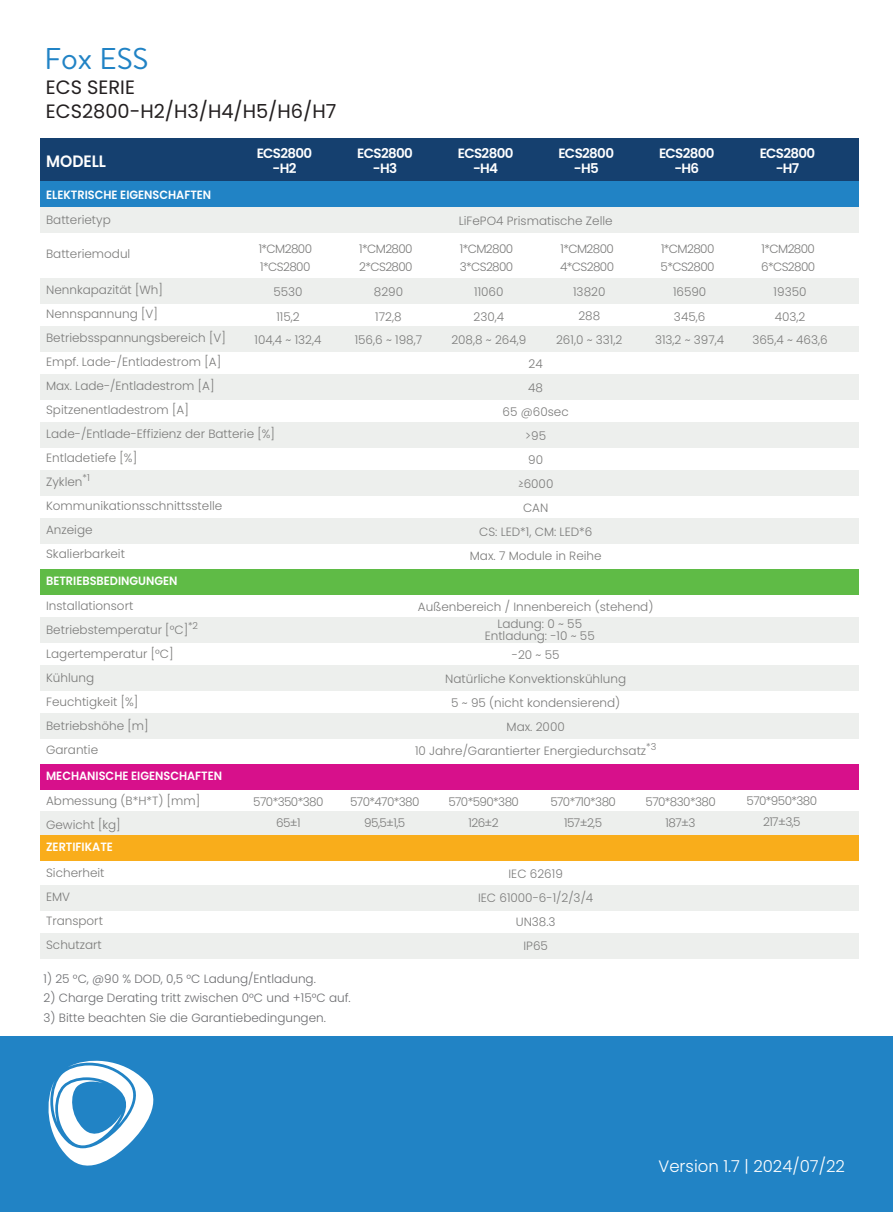
<style>
.page{position:relative;width:893px;height:1212px;background:#fff}
.page>*{position:absolute;margin:0;border:0;box-sizing:border-box;transform-origin:0 0}
.t1{font:30px "Brandon Text";color:#2183c5}
.t2{font:19.35px "Poppins";color:#231f20}
.t3{font:300 16.5px "Poppins";color:#fff}
.t4{font:600 16.5px "Poppins";color:#fff;scale:.94 1}
.t5{font:600 13.5px/15px "Poppins";letter-spacing:-.05em;color:#fff;text-align:center}
.t6{font:300 12px/24px "Poppins";color:#7b7b7a}
.t7{font:300 12px/18.3px "Poppins";letter-spacing:-.05em;color:#7b7b7a}
.t8{font:300 12px "Poppins";color:#6c6d70}
.t9{font:600 12px "Poppins";color:#fff;scale:.94 1}
.t10{font:300 9.6px "Poppins";color:#7b7b7a}
</style>
<div class="page">
<div style="left:40px;top:138px;width:818px;height:44px;background:#15406f"></div>
<div style="left:40px;top:208px;width:818px;height:25px;background:#edefed"></div>
<div style="left:40px;top:182px;width:818px;height:25px;background:#2183c5"></div>
<div style="left:40px;top:569px;width:818px;height:26px;background:#5fbb46"></div>
<div style="left:40px;top:279px;width:818px;height:25px;background:#edefed"></div>
<div style="left:40px;top:327px;width:818px;height:25px;background:#edefed"></div>
<div style="left:40px;top:375px;width:818px;height:25px;background:#edefed"></div>
<div style="left:40px;top:423px;width:818px;height:25px;background:#edefed"></div>
<div style="left:40px;top:471px;width:818px;height:25px;background:#edefed"></div>
<div style="left:40px;top:519px;width:818px;height:25px;background:#edefed"></div>
<div style="left:40px;top:617px;width:818px;height:26px;background:#edefed"></div>
<div style="left:40px;top:665px;width:818px;height:26px;background:#edefed"></div>
<div style="left:40px;top:713px;width:818px;height:26px;background:#edefed"></div>
<div style="left:40px;top:812px;width:818px;height:25px;background:#edefed"></div>
<div style="left:40px;top:885px;width:818px;height:25px;background:#edefed"></div>
<div style="left:40px;top:933px;width:818px;height:25px;background:#edefed"></div>
<div style="left:40px;top:764px;width:818px;height:25px;background:#d7108b"></div>
<div style="left:40px;top:835px;width:818px;height:26px;background:#f9ad1b"></div>
<div style="left:0;top:1036px;width:893px;height:176px;background:#2183c5"></div>
<svg style="left:48px;top:1060px;width:106px;height:106px"></svg>
<h1 class="t1" style="left:44px;top:38px;width:106px">Fox ESS</h1>
<h2 class="t2" style="left:46px;top:76px;width:91px">ECS SERIE</h2>
<h2 class="t2" style="left:46px;top:100px;width:292px">ECS2800-H2/H3/H4/H5/H6/H7</h2>
<h3 class="t4" style="left:46px;top:151px;width:65px">MODELL</h3>
<p class="t5" style="left:257px;top:146px;width:57px">ECS2800 -H2</p>
<p class="t5" style="left:357px;top:146px;width:57px">ECS2800 -H3</p>
<p class="t5" style="left:458px;top:146px;width:57px">ECS2800 -H4</p>
<p class="t5" style="left:558px;top:146px;width:57px">ECS2800 -H5</p>
<p class="t5" style="left:659px;top:146px;width:57px">ECS2800 -H6</p>
<p class="t9" style="left:46px;top:188px;width:177px">ELEKTRISCHE EIGENSCHAFTEN</p>
<p class="t6" style="left:46px;top:208px;width:66px">Batterietyp</p>
<p class="t6" style="left:46px;top:242px;width:86px">Batteriemodul</p>
<p class="t6" style="left:46px;top:278px;width:230px">Nennkapazität [Wh]<br>Nennspannung [V]<br>Betriebsspannungsbereich [V]<br>Empf. Lade-/Entladestrom [A]<br>Max. Lade-/Entladestrom [A]<br>Spitzenentladestrom [A]<br>Lade-/Entlade-Effizienz der Batterie [%]<br>Entladetiefe [%]<br>Zyklen</p>
<p class="t6" style="left:459px;top:209px;width:155px">LiFePO4 Prismatische Zelle</p>
<p class="t7" style="left:259px;top:240px;width:55px">1*CM2800<br>1*CS2800</p>
<p class="t7" style="left:359px;top:240px;width:55px">1*CM2800<br>2*CS2800</p>
<p class="t7" style="left:460px;top:240px;width:55px">1*CM2800<br>3*CS2800</p>
<p class="t7" style="left:560px;top:240px;width:56px">1*CM2800<br>4*CS2800</p>
<p class="t7" style="left:661px;top:240px;width:56px">1*CM2800<br>5*CS2800</p>
<p class="t6" style="left:273px;top:280px;width:31px">5530</p>
<p class="t6" style="left:374px;top:280px;width:31px">8290</p>
<p class="t6" style="left:474px;top:280px;width:31px">11060</p>
<p class="t6" style="left:573px;top:280px;width:34px">13820</p>
<p class="t6" style="left:673px;top:280px;width:35px">16590</p>
<p class="t6" style="left:276px;top:305px;width:25px">115,2</p>
<p class="t6" style="left:375px;top:305px;width:28px">172,8</p>
<p class="t6" style="left:473px;top:305px;width:32px">230,4</p>
<p class="t6" style="left:578px;top:304px;width:23px">288</p>
<p class="t6" style="left:674px;top:305px;width:33px">345,6</p>
<p class="t6" style="left:255px;top:327px;width:68px">104,4 ~ 132,4</p>
<p class="t6" style="left:355px;top:327px;width:69px">156,6 ~ 198,7</p>
<p class="t6" style="left:451px;top:327px;width:77px">208,8 ~ 264,9</p>
<p class="t6" style="left:556px;top:327px;width:68px">261,0 ~ 331,2</p>
<p class="t6" style="left:655px;top:327px;width:71px">313,2 ~ 397,4</p>
<p class="t6" style="left:470px;top:352px;width:133px;text-align:center">24<br>48<br>65 @60sec<br>&gt;95<br>90<br>≥6000<br>CAN<br>CS: LED*1, CM: LED*6<br>Max. 7 Module in Reihe</p>
<p class="t10" style="left:83px;top:472px;width:9px">*1</p>
<p class="t6" style="left:46px;top:494px;width:178px">Kommunikationsschnittsstelle<br>Anzeige<br>Skalierbarkeit</p>
<p class="t9" style="left:46px;top:573px;width:141px">BETRIEBSBEDINGUNGEN</p>
<p class="t6" style="left:46px;top:594px;width:143px">Installationsort<br>Betriebstemperatur [°C]</p>
<p class="t10" style="left:188px;top:620px;width:12px">*2</p>
<p class="t6" style="left:46px;top:642px;width:129px">Lagertemperatur [°C]<br>Kühlung<br>Feuchtigkeit [%]<br>Betriebshöhe [m]<br>Garantie</p>
<p class="t9" style="left:46px;top:768px;width:189px">MECHANISCHE EIGENSCHAFTEN</p>
<p class="t6" style="left:46px;top:789px;width:155px">Abmessung (B*H*T) [mm]<br>Gewicht [kg]</p>
<p class="t6" style="left:46px;top:861px;width:60px">Sicherheit<br>EMV<br>Transport<br>Schutzart</p>
<p class="t9" style="left:46px;top:840px;width:73px">ZERTIFIKATE</p>
<p class="t6" style="left:418px;top:595px;width:237px">Außenbereich / Innenbereich (stehend)</p>
<p class="t6" style="left:512px;top:643px;width:49px">-20 ~ 55</p>
<p class="t6" style="left:445px;top:667px;width:183px">Natürliche Konvektionskühlung</p>
<p class="t6" style="left:451px;top:691px;width:171px">5 ~ 95 (nicht kondensierend)</p>
<p class="t6" style="left:507px;top:715px;width:60px">Max. 2000</p>
<p class="t6" style="left:415px;top:739px;width:233px">10 Jahre/Garantierter Energiedurchsatz</p>
<p class="t10" style="left:646px;top:741px;width:12px">*3</p>
<p class="t6" style="left:485px;top:618px;width:112px;line-height:12px;text-align:center">Ladung: 0 ~ 55<br>Entladung: -10 ~ 55</p>
<p class="t7" style="left:253px;top:792px;width:72px">570*350*380</p>
<p class="t7" style="left:350px;top:792px;width:71px">570*470*380</p>
<p class="t7" style="left:448px;top:792px;width:72px">570*590*380</p>
<p class="t7" style="left:550px;top:792px;width:67px">570*710*380</p>
<p class="t7" style="left:645px;top:792px;width:72px">570*830*380</p>
<p class="t6" style="left:276px;top:811px;width:26px">65±1</p>
<p class="t6" style="left:364px;top:811px;width:43px">95,5±1,5</p>
<p class="t6" style="left:468px;top:811px;width:32px">126±2</p>
<p class="t6" style="left:564px;top:811px;width:39px">157±2,5</p>
<p class="t6" style="left:666px;top:811px;width:31px">187±3</p>
<p class="t6" style="left:478px;top:861px;width:117px;text-align:center">IEC 62619<br>IEC 61000-6-1/2/3/4<br>UN38.3<br>IP65</p>
<p class="t8" style="left:44px;top:972px;width:274px">1) 25 °C, @90 % DOD, 0,5 °C Ladung/Entladung.</p>
<p class="t8" style="left:44px;top:991px;width:309px">2) Charge Derating tritt zwischen 0°C und +15°C auf.</p>
<p class="t8" style="left:44px;top:1011px;width:284px">3) Bitte beachten Sie die Garantiebedingungen.</p>
<p class="t5" style="left:760px;top:146px;width:57px">ECS2800 -H7</p>
<p class="t7" style="left:761px;top:240px;width:56px">1*CM2800<br>6*CS2800</p>
<p class="t6" style="left:774px;top:280px;width:34px">19350</p>
<p class="t6" style="left:775px;top:305px;width:32px">403,2</p>
<p class="t6" style="left:752px;top:327px;width:77px">365,4 ~ 463,6</p>
<p class="t7" style="left:746px;top:791px;width:72px">570*950*380</p>
<p class="t6" style="left:763px;top:810px;width:39px">217±3,5</p>
<h3 class="t3" style="left:658px;top:1156px;width:188px">Version 1.7 | 2024/07/22</h3>
</div>
